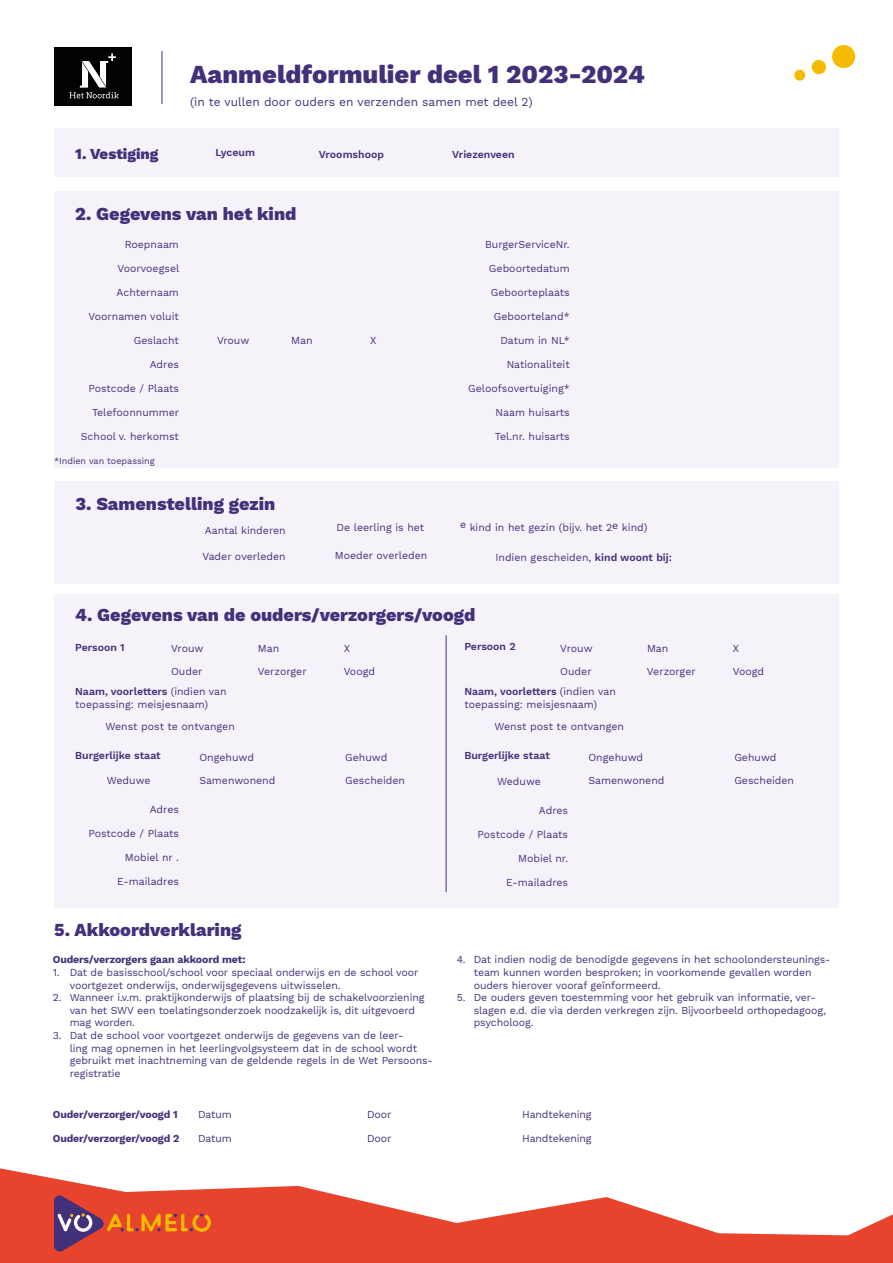
<style>
.page{position:relative;width:893px;height:1263px;background:#fff}
.page>*{position:absolute;margin:0;border:0;box-sizing:border-box;transform-origin:0 0}
.t1{font:800 25.5px "Work Sans";color:#44307a}
.t2{font:800 18px "Work Sans";color:#44307a}
.t3{font:800 15px "Work Sans";color:#44307a}
.t4{font:12px "Work Sans";color:#44307a}
.t5{font:10.5px/12.6px "Work Sans";letter-spacing:-.01em;color:#44307a}
.t6{font:700 10.5px "Work Sans";letter-spacing:-.01em;color:#44307a}
.t7{font:600 10.5px "Work Sans";color:#44307a}
.t8{font:9px "Work Sans";color:#44307a}
.s1{font-weight:600}
</style>
<div class="page">
<svg style="left:0;top:1168px;width:893px;height:95px;fill:#e8432c"></svg>
<svg style="left:54px;top:1195px;width:157px;height:56px;background:#cd4d3b"></svg>
<svg style="left:794px;top:45px;width:62px;height:36px"></svg>
<hr style="left:162px;top:51px;width:1px;height:53px;background:#44307a">
<div style="left:54px;top:192px;width:785px;height:276px;background:#f5f3f9"></div>
<div style="left:54px;top:594px;width:785px;height:314px;background:#f5f3f9"></div>
<hr style="left:446px;top:635px;width:1px;height:257px;background:#44307a">
<div style="left:54px;top:128px;width:785px;height:49px;background:#f5f3f9"></div>
<div style="left:54px;top:481px;width:785px;height:103px;background:#f5f3f9"></div>
<div style="left:54px;top:47px;width:78px;height:59px;background:#010202"></div>
<svg style="left:69px;top:53px;width:50px;height:45px"></svg>
<h1 class="t1" style="left:190px;top:60px;width:456px">Aanmeldformulier deel 1 2023-2024</h1>
<p class="t4" style="left:190px;top:94px;width:344px">(in te vullen door ouders en verzenden samen met deel 2)</p>
<h3 class="t3" style="left:75px;top:145px;width:85px">1. Vestiging</h3>
<p class="t7" style="left:215px;top:147px;width:41px">Lyceum</p>
<p class="t7" style="left:319px;top:148px;width:67px">Vroomshoop</p>
<p class="t7" style="left:452px;top:149px;width:64px">Vriezenveen</p>
<h2 class="t2" style="left:75px;top:203px;width:223px">2. Gegevens van het kind</h2>
<p class="t5" style="left:125px;top:238px;width:56px">Roepnaam</p>
<p class="t5" style="left:117px;top:262px;width:63px">Voorvoegsel</p>
<p class="t5" style="left:117px;top:286px;width:64px">Achternaam</p>
<p class="t5" style="left:88px;top:310px;width:92px">Voornamen voluit</p>
<p class="t5" style="left:134px;top:334px;width:47px">Geslacht</p>
<p class="t5" style="left:150px;top:358px;width:31px">Adres</p>
<p class="t5" style="left:88px;top:383px;width:92px">Postcode / Plaats</p>
<p class="t5" style="left:92px;top:407px;width:89px">Telefoonnummer</p>
<p class="t5" style="left:81px;top:431px;width:100px">School v. herkomst</p>
<p class="t8" style="left:54px;top:456px;width:102px">*Indien van toepassing</p>
<p class="t5" style="left:217px;top:335px;width:34px">Vrouw</p>
<p class="t5" style="left:291px;top:335px;width:23px">Man</p>
<p class="t5" style="left:370px;top:335px;width:8px">X</p>
<p class="t5" style="left:485px;top:239px;width:86px">BurgerServiceNr.</p>
<p class="t5" style="left:489px;top:263px;width:82px">Geboortedatum</p>
<p class="t5" style="left:491px;top:287px;width:80px">Geboorteplaats</p>
<p class="t5" style="left:494px;top:311px;width:77px">Geboorteland*</p>
<p class="t5" style="left:500px;top:335px;width:71px">Datum in NL*</p>
<p class="t5" style="left:507px;top:359px;width:65px">Nationaliteit</p>
<p class="t5" style="left:468px;top:383px;width:103px">Geloofsovertuiging*</p>
<p class="t5" style="left:495px;top:407px;width:76px">Naam huisarts</p>
<p class="t5" style="left:495px;top:431px;width:76px">Tel.nr. huisarts</p>
<h2 class="t2" style="left:75px;top:493px;width:201px">3. Samenstelling gezin</h2>
<p class="t5" style="left:205px;top:525px;width:82px">Aantal kinderen</p>
<p class="t5" style="left:203px;top:550px;width:85px">Vader overleden</p>
<p class="t5" style="left:335px;top:550px;width:94px">Moeder overleden</p>
<p class="t5" style="left:495px;top:551px;width:178px">Indien gescheiden, <span class="s1">kind woont bij:</span></p>
<p class="t5" style="left:337px;top:521px;width:89px">De leerling is het</p>
<p class="t5" style="left:460px;top:521px;width:189px">e kind in het gezin (bijv. het 2e kind)</p>
<h2 class="t2" style="left:75px;top:604px;width:402px">4. Gegevens van de ouders/verzorgers/voogd</h2>
<p class="t7" style="left:75px;top:642px;width:51px">Persoon 1</p>
<p class="t7" style="left:464px;top:640px;width:53px">Persoon 2</p>
<p class="t5" style="left:258px;top:643px;width:23px">Man</p>
<p class="t5" style="left:647px;top:643px;width:23px">Man</p>
<p class="t5" style="left:344px;top:643px;width:8px">X</p>
<p class="t5" style="left:733px;top:643px;width:8px">X</p>
<p class="t5" style="left:344px;top:666px;width:33px">Voogd</p>
<p class="t5" style="left:733px;top:666px;width:33px">Voogd</p>
<p class="t5" style="left:171px;top:643px;width:34px">Vrouw</p>
<p class="t5" style="left:560px;top:643px;width:34px">Vrouw</p>
<p class="t5" style="left:171px;top:666px;width:33px">Ouder</p>
<p class="t5" style="left:560px;top:666px;width:33px">Ouder</p>
<p class="t5" style="left:258px;top:666px;width:50px">Verzorger</p>
<p class="t5" style="left:647px;top:666px;width:50px">Verzorger</p>
<p class="t5" style="left:75px;top:685px;width:153px;line-height:13.5px"><span class="s1">Naam, voorletters</span> (indien van toepassing: meisjesnaam)</p>
<p class="t5" style="left:464px;top:685px;width:153px;line-height:13.5px"><span class="s1">Naam, voorletters</span> (indien van toepassing: meisjesnaam)</p>
<p class="t5" style="left:105px;top:720px;width:131px">Wenst post te ontvangen</p>
<p class="t5" style="left:494px;top:720px;width:131px">Wenst post te ontvangen</p>
<p class="t7" style="left:75px;top:749px;width:87px">Burgerlijke staat</p>
<p class="t5" style="left:107px;top:775px;width:45px">Weduwe</p>
<p class="t5" style="left:150px;top:803px;width:31px">Adres</p>
<p class="t5" style="left:88px;top:827px;width:92px">Postcode / Plaats</p>
<p class="t5" style="left:125px;top:851px;width:56px">Mobiel nr .</p>
<p class="t5" style="left:117px;top:875px;width:63px">E-mailadres</p>
<p class="t7" style="left:464px;top:749px;width:87px">Burgerlijke staat</p>
<p class="t5" style="left:199px;top:752px;width:56px">Ongehuwd</p>
<p class="t5" style="left:588px;top:752px;width:56px">Ongehuwd</p>
<p class="t5" style="left:199px;top:775px;width:78px">Samenwonend</p>
<p class="t5" style="left:588px;top:775px;width:78px">Samenwonend</p>
<p class="t5" style="left:345px;top:752px;width:44px">Gehuwd</p>
<p class="t5" style="left:734px;top:752px;width:44px">Gehuwd</p>
<p class="t5" style="left:345px;top:775px;width:61px">Gescheiden</p>
<p class="t5" style="left:734px;top:775px;width:61px">Gescheiden</p>
<p class="t5" style="left:497px;top:775px;width:45px">Weduwe</p>
<p class="t5" style="left:539px;top:804px;width:31px">Adres</p>
<p class="t5" style="left:477px;top:828px;width:92px">Postcode / Plaats</p>
<p class="t5" style="left:518px;top:852px;width:51px">Mobiel nr.</p>
<p class="t5" style="left:506px;top:876px;width:63px">E-mailadres</p>
<h2 class="t2" style="left:54px;top:920px;width:189px">5. Akkoordverklaring</h2>
<p class="t6" style="left:53px;top:954px;width:194px">Ouders/verzorgers gaan akkoord met:</p>
<p class="t5" style="left:70px;top:966px;width:350px;text-indent:-17px">1. Dat de basisschool/school voor speciaal onderwijs en de school voor voortgezet onderwijs, onderwijsgegevens uitwisselen.</p>
<p class="t5" style="left:70px;top:992px;width:356px;text-indent:-17px">2. Wanneer i.v.m. praktijkonderwijs of plaatsing bij de schakelvoorziening van het SWV een toelatingsonderzoek noodzakelijk is, dit uitgevoerd mag worden.</p>
<p class="t5" style="left:70px;top:1029px;width:365px;text-indent:-17px">3. Dat de school voor voortgezet onderwijs de gegevens van de leer-<br>ling mag opnemen in het leerlingvolgsysteem dat in de school wordt gebruikt met inachtneming van de geldende regels in de Wet Persoons&shy;registratie</p>
<p class="t5" style="left:474px;top:954px;width:358px;text-indent:-17px">4. Dat indien nodig de benodigde gegevens in het schoolondersteunings&shy;team kunnen worden besproken; in voorkomende gevallen worden ouders hierover vooraf geïnformeerd.</p>
<p class="t5" style="left:474px;top:992px;width:353px;text-indent:-17px">5. De ouders geven toestemming voor het gebruik van informatie, ver&shy;slagen e.d. die via derden verkregen zijn. Bijvoorbeeld orthopedagoog, psycholoog.</p>
<p class="t6" style="left:53px;top:1108px;width:126px">Ouder/verzorger/voogd 1</p>
<p class="t6" style="left:53px;top:1132px;width:128px">Ouder/verzorger/voogd 2</p>
<p class="t5" style="left:198px;top:1108px;width:35px">Datum</p>
<p class="t5" style="left:367px;top:1108px;width:26px">Door</p>
<p class="t5" style="left:522px;top:1108px;width:71px">Handtekening</p>
<p class="t5" style="left:198px;top:1132px;width:35px">Datum</p>
<p class="t5" style="left:367px;top:1132px;width:26px">Door</p>
<p class="t5" style="left:522px;top:1132px;width:71px">Handtekening</p>
</div>
